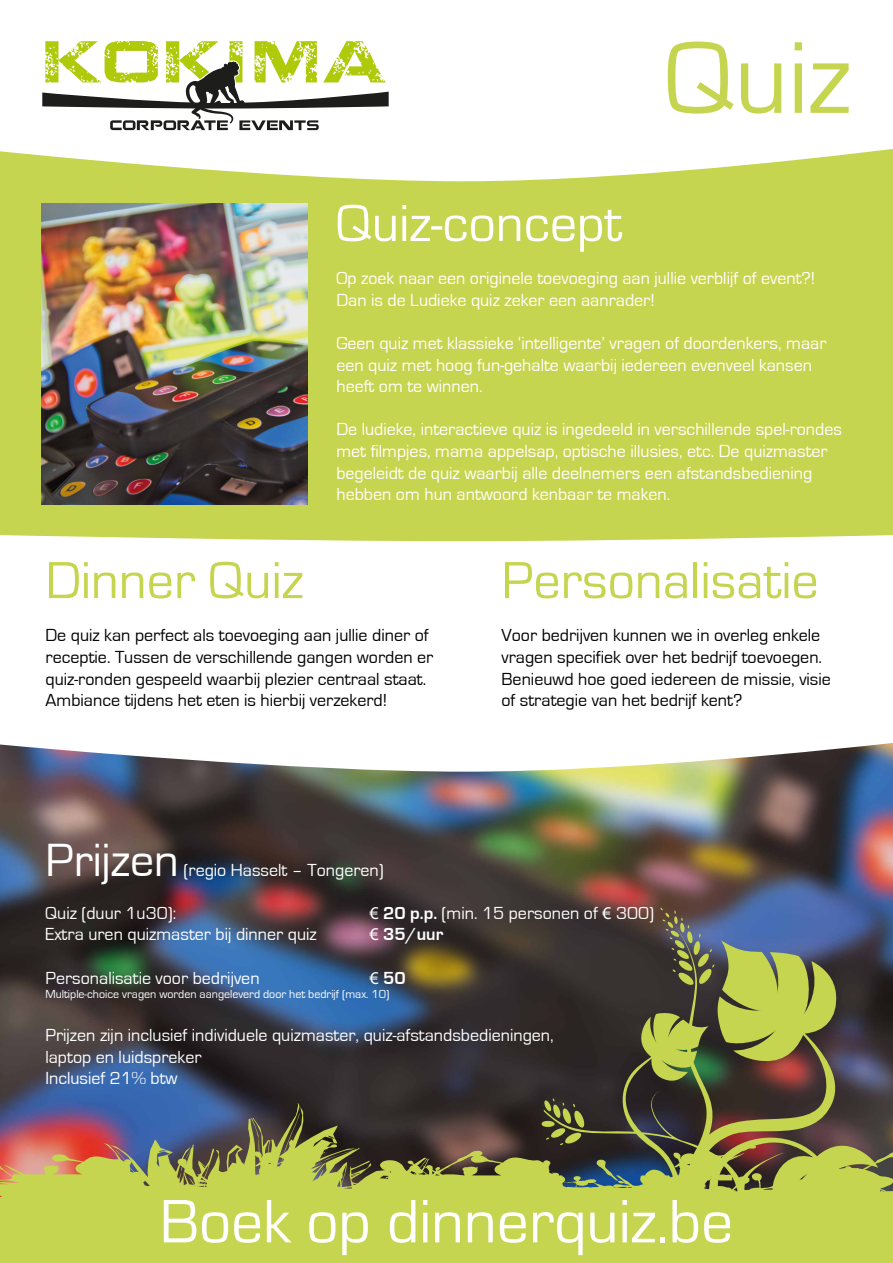
<style>
.page{position:relative;width:893px;height:1263px;background:#fff}
.page>*{position:absolute;margin:0;border:0;box-sizing:border-box;transform-origin:0 0}
.t1{font:105.9px "Eurostile";color:#c6d54f}
.t2{font:63.6px "Eurostile";color:#fff}
.t3{font:54px "Eurostile";color:#c6d54f}
.t4{font:54px "Eurostile";color:#fff}
.t5{font:48px "Eurostile";color:#fff}
.t6{font:18px/21.6px "Eurostile";color:#fff}
.t7{font:18px/21.6px "Eurostile";color:#000}
.t8{font:700 18px "Eurostile";color:#fff}
.t9{font:12px "Eurostile";color:#fff}
.s1{font-family:"Myriad Pro"}
.s2{font-weight:700}
.s3{font-family:"Myriad Pro";font-weight:400}
</style>
<div class="page">
<img style="left:0;top:743px;width:893px;height:396px">
<div style="left:0;top:185px;width:893px;height:343px;background:#c6d54f"></div>
<svg style="left:0;top:149px;width:893px;height:36px"></svg>
<svg style="left:0;top:492px;width:893px;height:49px"></svg>
<svg style="left:0;top:1139px;width:893px;height:58px;background:#b6a150"></svg>
<svg style="left:86px;top:1102px;width:390px;height:90px;background:#727451"></svg>
<svg style="left:542px;top:907px;width:340px;height:290px;background:#616243"></svg>
<div style="left:0;top:1197px;width:893px;height:23px;background:#c6d54f"></div>
<div style="left:0;top:1209px;width:893px;height:54px;background:#c6d54f"></div>
<img style="left:42px;top:204px;width:265px;height:300px">
<svg style="left:42px;top:41px;width:347px;height:89px"></svg>
<h1 class="t1" style="left:665px;top:21px;width:187px">Quiz</h1>
<h3 class="t4" style="left:336px;top:194px;width:287px">Quiz-concept</h3>
<p class="t6" style="left:336px;top:268px;width:480px">Op zoek naar een originele toevoeging aan jullie verblijf of event?!<br>Dan is de Ludieke quiz zeker een aanrader!</p>
<p class="t6" style="left:336px;top:333px;width:492px">Geen quiz met klassieke ‘intelligente’ vragen of doordenkers, maar een quiz met hoog fun-gehalte waarbij iedereen evenveel kansen heeft om te winnen.</p>
<p class="t6" style="left:336px;top:419px;width:507px">De ludieke, interactieve quiz is ingedeeld in verschillende spel-rondes met filmpjes, mama appelsap, optische illusies, etc. De quizmaster begeleidt de quiz waarbij alle deelnemers een afstandsbediening hebben om hun antwoord kenbaar te maken.</p>
<h3 class="t3" style="left:46px;top:551px;width:259px">Dinner Quiz</h3>
<p class="t7" style="left:46px;top:625px;width:389px">De quiz kan perfect als toevoeging aan jullie diner of receptie. Tussen de verschillende gangen worden er quiz-ronden gespeeld waarbij plezier centraal staat.<br>Ambiance tijdens het eten is hierbij verzekerd!</p>
<h3 class="t5" style="left:45px;top:834px;width:135px">Prijzen</h3>
<p class="t6" style="left:184px;top:859px;width:202px">(regio Hasselt – Tongeren)</p>
<h3 class="t3" style="left:502px;top:551px;width:319px">Personalisatie</h3>
<p class="t7" style="left:502px;top:625px;width:331px">Voor bedrijven kunnen we in overleg enkele vragen specifiek over het bedrijf toevoegen.<br>Benieuwd hoe goed iedereen de missie, visie of strategie van het bedrijf kent?</p>
<p class="t6" style="left:45px;top:902px;width:132px">Quiz (duur 1u30):</p>
<p class="t6" style="left:369px;top:902px;width:286px"><span class="s1">€</span> <span class="s2">20 p.p.</span> (min. 15 personen of <span class="s1">€</span> 300)</p>
<p class="t6" style="left:45px;top:924px;width:273px">Extra uren quizmaster bij dinner quiz</p>
<p class="t8" style="left:369px;top:924px;width:75px"><span class="s3">€</span> 35/uur</p>
<p class="t6" style="left:45px;top:967px;width:216px">Personalisatie voor bedrijven</p>
<p class="t8" style="left:369px;top:968px;width:38px"><span class="s3">€</span> 50</p>
<p class="t9" style="left:45px;top:987px;width:346px">Multiple-choice vragen worden aangeleverd door het bedrijf (max. 10)</p>
<p class="t6" style="left:45px;top:1025px;width:510px">Prijzen zijn inclusief individuele quizmaster, quiz-afstandsbedieningen, laptop en luidspreker<br>Inclusief 21% btw</p>
<h2 class="t2" style="left:160px;top:1187px;width:575px">Boek op dinnerquiz.be</h2>
</div>
